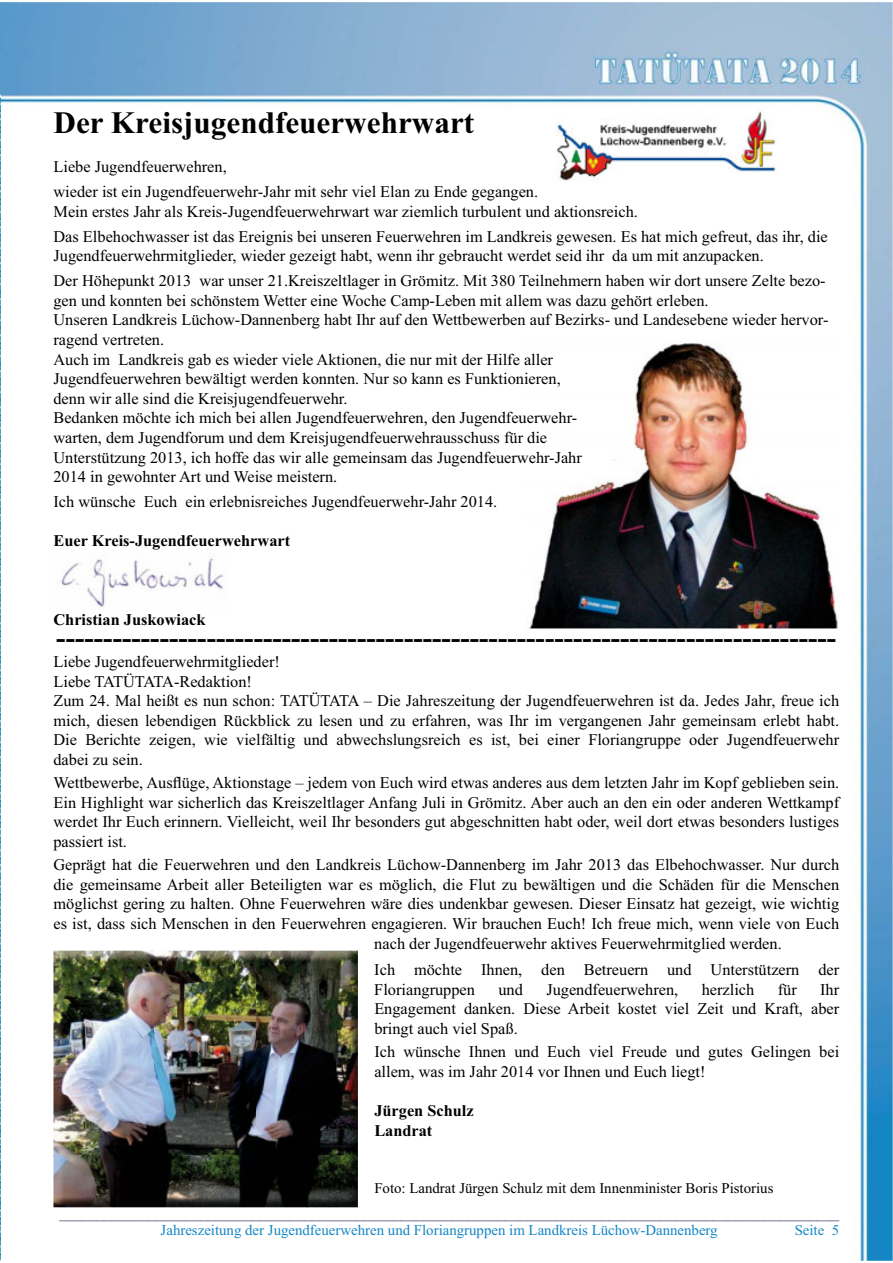
<style>
.page{position:relative;width:893px;height:1263px;background:#fff}
.page>*{position:absolute;margin:0;border:0;box-sizing:border-box;transform-origin:0 0}
.t1{font:700 31.2px "Times New Roman";color:#020100}
.t2{font:700 28.2px "Times New Roman";color:#020100}
.t3{font:16.35px/19.6px "Times New Roman";color:#020100}
.t4{font:700 16.35px/19.6px "Times New Roman";color:#020100}
.t5{font:14.85px "Times New Roman";color:#28275e}
.t6{font:14.85px "Times New Roman";color:#1586c4}
.t7{font:14.85px "Times New Roman";color:#020100}
.s1{color:#020101}
</style>
<div class="page">
<img style="left:1px;top:2px;width:892px;height:1259px">
<img style="left:0;top:2px;width:1px;height:1259px">
<img style="left:556px;top:109px;width:222px;height:75px">
<img style="left:53px;top:552px;width:176px;height:58px">
<img style="left:526px;top:334px;width:313px;height:294px">
<img style="left:526px;top:353px;width:27px;height:15px">
<img style="left:526px;top:373px;width:35px;height:15px">
<img style="left:526px;top:412px;width:50px;height:15px">
<img style="left:526px;top:432px;width:21px;height:15px">
<img style="left:526px;top:451px;width:56px;height:15px">
<img style="left:53px;top:951px;width:305px;height:256px">
<img style="left:53px;top:975px;width:268px;height:1px">
<img style="left:53px;top:995px;width:268px;height:1px">
<img style="left:53px;top:1014px;width:268px;height:1px">
<img style="left:53px;top:1034px;width:268px;height:1px">
<img style="left:53px;top:1057px;width:268px;height:1px">
<img style="left:53px;top:1077px;width:268px;height:1px">
<img style="left:53px;top:1116px;width:268px;height:1px">
<img style="left:53px;top:1136px;width:268px;height:1px">
<img style="left:53px;top:1193px;width:268px;height:1px">
<h1 class="t1" style="left:53px;top:112px;width:422px">Der Kreisjugendfeuerwehrwart</h1>
<p class="t3" style="left:53px;top:155px;width:486px;line-height:24.9px">Liebe Jugendfeuerwehren,<br>wieder ist ein Jugendfeuerwehr-Jahr mit sehr viel Elan zu Ende gegangen.</p>
<p class="t3" style="left:53px;top:199px;width:776px;line-height:24.9px">Mein erstes Jahr als Kreis-Jugendfeuerwehrwart war ziemlich turbulent und aktionsreich.<br>Das Elbehochwasser ist das Ereignis bei unseren Feuerwehren im Landkreis gewesen. Es hat mich gefreut, das ihr, die</p>
<p class="t3" style="left:53px;top:244px;width:774px;line-height:24.9px">Jugendfeuerwehrmitglieder, wieder gezeigt habt, wenn ihr gebraucht werdet seid ihr da um mit anzupacken.<br>Der Höhepunkt 2013 war unser 21.Kreiszeltlager in Grömitz. Mit 380 Teilnehmern haben wir dort unsere Zelte bezo-</p>
<p class="t3" style="left:53px;top:291px;width:776px">gen und konnten bei schönstem Wetter eine Woche Camp-Leben mit allem was dazu gehört erleben.<br>Unseren Landkreis Lüchow-Dannenberg habt Ihr auf den Wettbewerben auf Bezirks- und Landesebene wieder hervor&shy;ragend vertreten.<br>Auch im Landkreis gab es wieder viele Aktionen, die nur mit der Hilfe <span class="s1">aller<br></span>Jugendfeuerwehren bewältigt werden konnten. Nur so kann es Funktion<span class="s1">ieren,<br></span>denn wir alle sind die Kreisjugendfeuerwehr.<br>Bedanken möchte ich mich bei allen Jugendfeuerwehren, den Jugendfe<span class="s1">uerwehr-<br></span>warten, dem Jugendforum und dem Kreisjugendfeuerwehrausschuss für <span class="s1">die<br></span>Unterstützung 2013, ich hoffe das wir alle gemeinsam das Jugendfeuer<span class="s1">wehr-Jahr<br></span>2014 in gewohnter Art und Weise meistern.</p>
<p class="t3" style="left:53px;top:492px;width:445px">Ich wünsche Euch ein erlebnisreiches Jugendfeuerwehr-Jahr 2014.</p>
<p class="t4" style="left:53px;top:533px;width:238px">Euer Kreis-Jugendfeuerwehrwart</p>
<p class="t4" style="left:53px;top:611px;width:154px">Christian Juskowiack</p>
<h2 class="t2" style="left:56px;top:628px;width:781px">-----------------------------------------------------------------------------------</h2>
<p class="t3" style="left:53px;top:652px;width:787px">Liebe Jugendfeuerwehrmitglieder!<br>Liebe TATÜTATA-Redaktion!<br>Zum 24. Mal heißt es nun schon: TATÜTATA – Die Jahreszeitung der Jugendfeuerwehren ist da. Jedes Jahr, freue ich mich, diesen lebendigen Rückblick zu lesen und zu erfahren, was Ihr im vergangenen Jahr gemeinsam erlebt habt.<br>Die Berichte zeigen, wie vielfältig und abwechslungsreich es ist, bei einer Floriangruppe oder Jugendfeuerwehr dabei zu sein.</p>
<p class="t3" style="left:53px;top:773px;width:787px;text-align:justify">Wettbewerbe, Ausflüge, Aktionstage – jedem von Euch wird etwas anderes aus dem letzten Jahr im Kopf geblieben sein.<br>Ein Highlight war sicherlich das Kreiszeltlager Anfang Juli in Grömitz. Aber auch an den ein oder anderen Wettkampf werdet Ihr Euch erinnern. Vielleicht, weil Ihr besonders gut abgeschnitten habt oder, weil dort etwas besonders lustiges passiert ist.</p>
<p class="t3" style="left:53px;top:855px;width:787px">Geprägt hat die Feuerwehren und den Landkreis Lüchow-Dannenberg im Jahr 2013 das Elbehochwasser. Nur durch</p>
<p class="t3" style="left:53px;top:875px;width:787px">die gemeinsame Arbeit aller Beteiligten war es möglich, die Flut zu bewältigen und die Schäden für die Menschen</p>
<p class="t3" style="left:53px;top:894px;width:787px">möglichst gering zu halten. Ohne Feuerwehren wäre dies undenkbar gewesen. Dieser Einsatz hat gezeigt, wie wichtig</p>
<p class="t3" style="left:53px;top:914px;width:787px">es ist, dass sich Menschen in den Feuerwehren engagieren. Wir brauchen Euch! Ich freue mich, wenn viele von Euch</p>
<p class="t3" style="left:374px;top:934px;width:409px">nach der Jugendfeuerwehr aktives Feuerwehrmitglied werden.</p>
<p class="t3" style="left:374px;top:960px;width:466px">Ich möchte Ihnen, den Betreuern und Unterstützern der<br>Floriangruppen</p>
<p class="t3" style="left:374px;top:980px;width:466px;text-align:justify;text-indent:446px">Ihr Engagement danken. Diese Arbeit kostet viel Zeit und Kraft, aber bringt auch viel Spaß.</p>
<p class="t3" style="left:374px;top:1042px;width:466px">Ich wünsche Ihnen und Euch viel Freude und gutes Gelingen bei allem, was im Jahr 2014 vor Ihnen und Euch liegt!</p>
<p class="t4" style="left:374px;top:1102px;width:101px">Jürgen Schulz<br>Landrat</p>
<p class="t3" style="left:498px;top:980px;width:26px">und</p>
<p class="t3" style="left:546px;top:980px;width:134px">Jugendfeuerwehren,</p>
<p class="t3" style="left:702px;top:980px;width:54px">herzlich</p>
<p class="t3" style="left:778px;top:980px;width:21px">für</p>
<p class="t7" style="left:374px;top:1180px;width:401px">Foto: Landrat Jürgen Schulz mit dem Innenminister Boris Pistorius</p>
<p class="t5" style="left:59px;top:1205px;width:781px">_________________________________________________________________________________________________________</p>
<p class="t6" style="left:161px;top:1223px;width:558px">Jahreszeitung der Jugendfeuerwehren und Floriangruppen im Landkreis Lüchow-Dannenberg</p>
<p class="t6" style="left:795px;top:1223px;width:46px">Seite 5</p>
</div>
